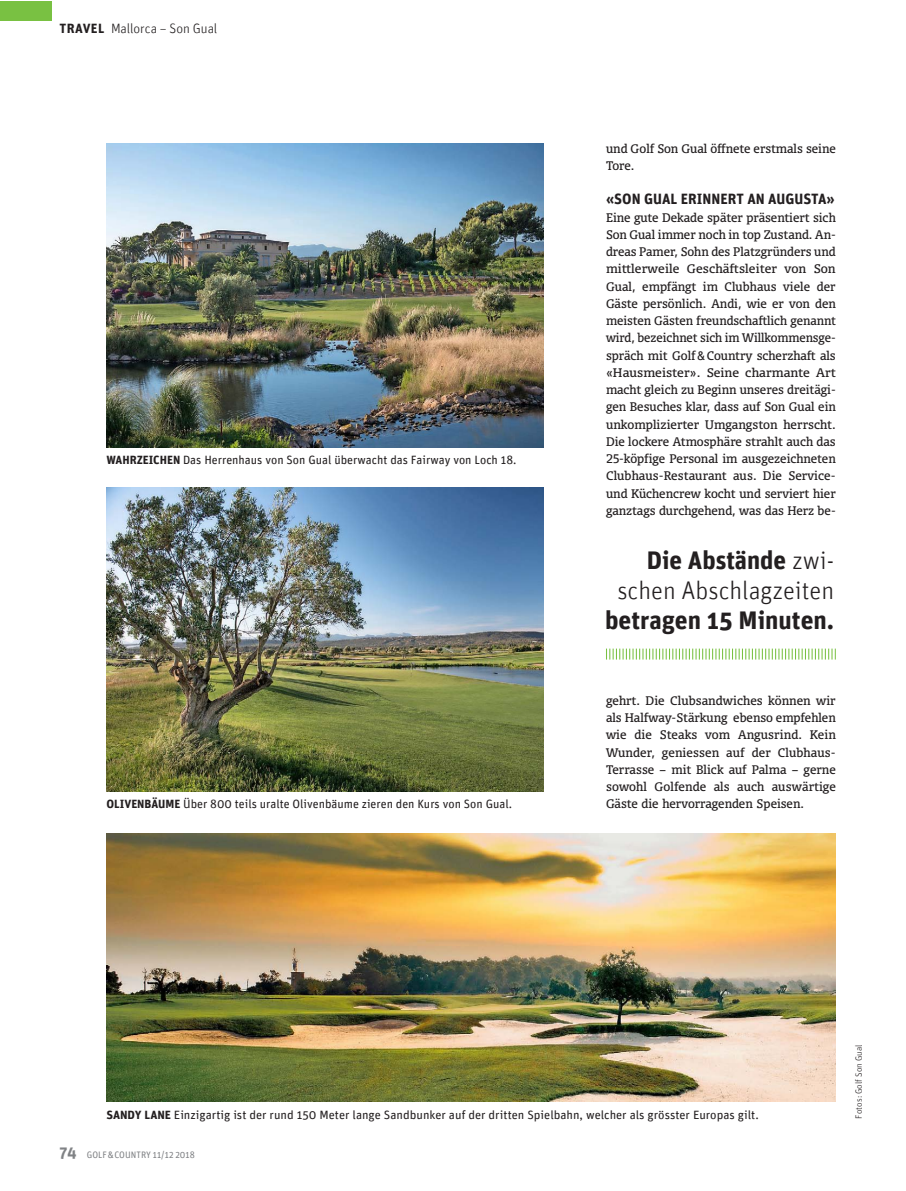
<style>
.page{position:relative;width:906px;height:1191px;background:#fff}
.page>*{position:absolute;margin:0;border:0;box-sizing:border-box;transform-origin:0 0}
.t1{font:300 25.5px/30px "Unit";color:#231f20;text-align:right}
.t2{font:700 25.5px "Unit";color:#231f20}
.t3{font:700 15px "Unit";color:#231f20}
.t4{font:300 13.5px "Unit";letter-spacing:-.005em;color:#231f20}
.t5{font:12px "Unit";color:#231f20}
.t6{font:11.85px/17.2px "Olsen LF";color:#231f20;text-align:justify}
.t7{font:9.3px "Unit";letter-spacing:.005em;color:#808285;scale:.96 1}
.t8{font:300 9px "Unit";letter-spacing:.01em;color:#231f20}
.s1{font-weight:700}
.s2{font-family:"Unit";font-size:12.45px}
.s3{font-weight:700;font-size:16.35px}
</style>
<div class="page">
<img style="left:106px;top:144px;width:437px;height:303px">
<svg style="left:606px;top:648px;width:230px;height:11px"></svg>
<div style="left:0;top:1px;width:51px;height:20px;background:#79c142"></div>
<img style="left:106px;top:834px;width:730px;height:267px">
<img style="left:106px;top:488px;width:437px;height:303px">
<p class="t4" style="left:60px;top:22px;width:159px"><span class="s1">TRAVEL</span> Mallorca – Son Gual</p>
<p class="t5" style="left:106px;top:454px;width:411px"><span class="s1">WAHRZEICHEN</span> Das Herrenhaus von Son Gual überwacht das Fairway von Loch 18.</p>
<p class="t5" style="left:106px;top:798px;width:407px"><span class="s1">OLIVENBÄUME</span> Über 800 teils uralte Olivenbäume zieren den Kurs von Son Gual.</p>
<p class="t6" style="left:606px;top:139px;width:231px">und Golf Son Gual öffnete erstmals seine<br>Tore.</p>
<p class="t3" style="left:606px;top:192px;width:230px">«SON GUAL ERINNERT AN AUGUSTA»</p>
<p class="t6" style="left:606px;top:208px;width:231px">Eine gute Dekade später präsentiert sich Son Gual immer noch in top Zustand. An&shy;dreas Pamer, Sohn des Platzgründers und mittlerweile Geschäftsleiter von Son Gual, empfängt im Clubhaus viele der Gäste persönlich. Andi, wie er von den meisten Gästen freundschaftlich genannt wird, bezeichnet sich im Willkommensge&shy;spräch mit Golf<span class="s2">&amp;</span>Country scherzhaft als «Hausmeister». Seine charmante Art macht gleich zu Beginn unseres dreitägi&shy;gen Besuches klar, dass auf Son Gual ein unkomplizierter Umgangston herrscht.<br>Die lockere Atmosphäre strahlt auch das 25-köpfige Personal im ausgezeichneten Clubhaus-Restaurant aus. Die Service&shy;und Küchencrew kocht und serviert hier ganztags durchgehend, was das Herz be-</p>
<h1 class="t1" style="left:617px;top:547px;width:218px"><span class="s1">DIE ABSTÄNDE</span> zwi&shy;schen Abschlagzeiten</h1>
<h1 class="t2" style="left:605px;top:608px;width:231px">BETRAGEN 15 MINUTEN.</h1>
<p class="t6" style="left:606px;top:691px;width:231px">gehrt. Die Clubsandwiches können wir als Halfway-Stärkung ebenso empfehlen wie die Steaks vom Angusrind. Kein Wunder, geniessen auf der Clubhaus-Terrasse – mit Blick auf Palma – gerne sowohl Golfende als auch auswärtige Gäste die hervorragenden Speisen.</p>
<p class="t5" style="left:106px;top:1108px;width:654px"><span class="s1">SANDY LANE</span> Einzigartig ist der rund 150 Meter lange Sandbunker auf der dritten Spielbahn, welcher als grösster Europas gilt.</p>
<p class="t7" style="left:60px;top:1150px;width:142px"><span class="s3">74</span> GOLF&amp;COUNTRY 11/12 2018</p>
<p class="t8" style="left:854px;top:1118px;width:76px;rotate:-90deg">Fotos: Golf Son Gual</p>
</div>
